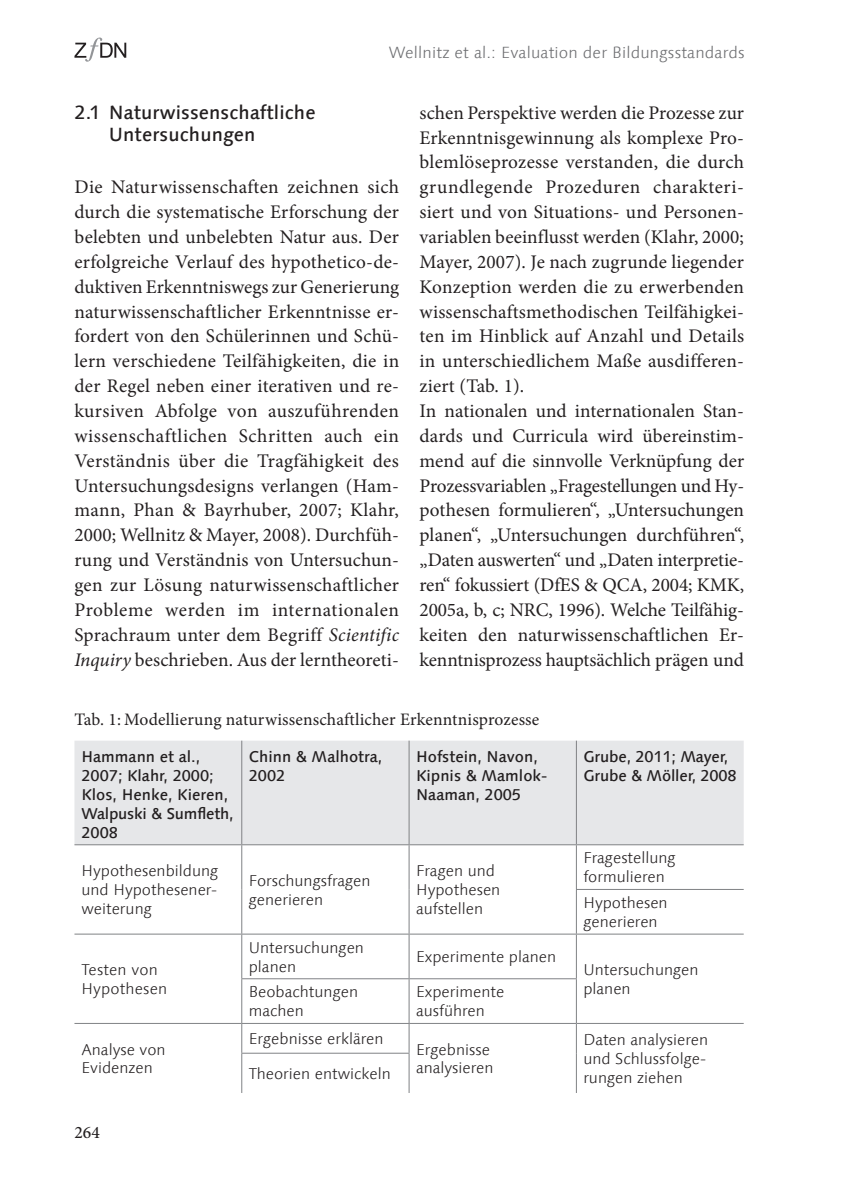
<style>
.page{position:relative;width:844px;height:1191px;background:#fff}
.page>*{position:absolute;margin:0;border:0;box-sizing:border-box;transform-origin:0 0}
.t1{font:19.25px/24.8px "Minion Pro";letter-spacing:.005em;color:#231f20;text-align:justify}
.t2{font:500 19.25px/22.1px "Linotype Syntax Com";letter-spacing:.005em;color:#231f20}
.t3{font:17.5px "Minion Pro";letter-spacing:.01em;color:#231f20}
.t4{font:500 17.5px "Minion Pro";color:#231f20}
.t5{font:300 16.28px "Linotype Syntax Com";letter-spacing:.01em;color:#6c6d70}
.t6{font:300 15.75px/18.9px "Linotype Syntax Com";color:#231f20}
.t7{font:500 15.75px/18.9px "Linotype Syntax Com";color:#231f20}
.s1{font-style:italic}
</style>
<div class="page">
<svg style="left:74px;top:38px;width:52px;height:24px"></svg>
<div style="left:74px;top:740px;width:669px;height:104px;background:#e6e7e9"></div>
<hr style="left:241px;top:740px;width:1px;height:104px;background:#808285">
<hr style="left:408px;top:740px;width:1px;height:104px;background:#808285">
<hr style="left:575px;top:740px;width:1px;height:104px;background:#808285">
<hr style="left:74px;top:844px;width:168px;height:1px;background:#808285">
<hr style="left:242px;top:844px;width:167px;height:1px;background:#808285">
<hr style="left:241px;top:845px;width:1px;height:44px;background:#808285">
<hr style="left:409px;top:844px;width:167px;height:1px;background:#808285">
<hr style="left:408px;top:845px;width:1px;height:44px;background:#808285">
<hr style="left:241px;top:889px;width:1px;height:44px;background:#808285">
<hr style="left:408px;top:889px;width:1px;height:44px;background:#808285">
<hr style="left:576px;top:844px;width:167px;height:1px;background:#808285">
<hr style="left:575px;top:845px;width:1px;height:44px;background:#808285">
<hr style="left:575px;top:889px;width:168px;height:1px;background:#808285">
<hr style="left:575px;top:890px;width:1px;height:43px;background:#808285">
<hr style="left:74px;top:933px;width:168px;height:1px;background:#808285">
<hr style="left:242px;top:933px;width:167px;height:1px;background:#808285">
<hr style="left:241px;top:934px;width:1px;height:44px;background:#808285">
<hr style="left:409px;top:933px;width:167px;height:1px;background:#808285">
<hr style="left:408px;top:934px;width:1px;height:44px;background:#808285">
<hr style="left:576px;top:933px;width:167px;height:1px;background:#808285">
<hr style="left:575px;top:934px;width:1px;height:44px;background:#808285">
<hr style="left:241px;top:978px;width:168px;height:1px;background:#808285">
<hr style="left:241px;top:979px;width:1px;height:44px;background:#808285">
<hr style="left:409px;top:978px;width:167px;height:1px;background:#808285">
<hr style="left:408px;top:979px;width:1px;height:44px;background:#808285">
<hr style="left:575px;top:979px;width:1px;height:44px;background:#808285">
<hr style="left:74px;top:1023px;width:168px;height:1px;background:#808285">
<hr style="left:242px;top:1023px;width:167px;height:1px;background:#808285">
<svg style="left:241px;top:1023px;width:1px;height:29px"></svg>
<hr style="left:409px;top:1023px;width:167px;height:1px;background:#808285">
<svg style="left:408px;top:1024px;width:1px;height:28px"></svg>
<hr style="left:576px;top:1023px;width:167px;height:1px;background:#808285">
<hr style="left:575px;top:1023px;width:1px;height:30px;background:#808285">
<hr style="left:575px;top:1053px;width:1px;height:40px;background:#808285">
<hr style="left:241px;top:1052px;width:168px;height:1px;background:#808285">
<hr style="left:241px;top:1053px;width:1px;height:40px;background:#808285">
<hr style="left:408px;top:1053px;width:1px;height:40px;background:#808285">
<p class="t5" style="left:389px;top:42px;width:357px">Wellnitz et al.: Evaluation der Bildungsstandards</p>
<p class="t2" style="left:109px;top:101px;width:208px;text-indent:-34px">2.1 Naturwissenschaftliche<br>Untersuchungen</p>
<p class="t1" style="left:74px;top:175px;width:326px">Die Naturwissenschaften zeichnen sich durch die systematische Erforschung der belebten und unbelebten Natur aus. Der erfolgreiche Verlauf des hypothetico-de&shy;duktiven Erkenntniswegs zur Generierung naturwissenschaftlicher Erkenntnisse er&shy;fordert von den Schülerinnen und Schü&shy;lern verschiedene Teilfähigkeiten, die in der Regel neben einer iterativen und re&shy;kursiven Abfolge von auszuführenden wissenschaftlichen Schritten auch ein Verständnis über die Tragfähigkeit des Untersuchungsdesigns verlangen (Ham&shy;mann, Phan &amp; Bayrhuber, 2007; Klahr, 2000; Wellnitz &amp; Mayer, 2008). Durchfüh&shy;rung und Verständnis von Untersuchun&shy;gen zur Lösung naturwissenschaftlicher Probleme werden im internationalen Sprachraum unter dem Begriff <span class="s1">Scientific Inquiry</span> beschrieben. Aus der lerntheoreti-</p>
<p class="t1" style="left:419px;top:100px;width:326px;text-align:left">schen Perspektive werden die Prozesse zur Erkenntnisgewinnung als komplexe Pro&shy;blemlöseprozesse verstanden, die durch grundlegende Prozeduren charakteri&shy;siert und von Situations- und Personen&shy;variablen beeinflusst werden (Klahr, 2000; Mayer, 2007). Je nach zugrunde liegender Konzeption werden die zu erwerbenden wissenschaftsmethodischen Teilfähigkei&shy;ten im Hinblick auf Anzahl und Details in unterschiedlichem Maße ausdifferen&shy;ziert (Tab. 1).<br>In nationalen und internationalen Stan&shy;dards und Curricula wird übereinstim&shy;mend auf die sinnvolle Verknüpfung der Prozessvariablen „Fragestellungen und Hy&shy;pothesen formulieren“, „Untersuchungen planen“, „Untersuchungen durchführen“, „Daten auswerten“ und „Daten interpretie&shy;ren“ fokussiert (DfES &amp; QCA, 2004; KMK, 2005a, b, c; NRC, 1996). Welche Teilfähig&shy;keiten den naturwissenschaftlichen Er&shy;kenntnisprozess hauptsächlich prägen und</p>
<p class="t3" style="left:74px;top:707px;width:466px">Tab. 1: Modellierung naturwissenschaftlicher Erkenntnisprozesse</p>
<p class="t7" style="left:81px;top:747px;width:154px">Hammann et al.,<br>2007; Klahr, 2000;<br>Klos, Henke, Kieren,<br>Walpuski &amp; Sumfleth,<br>2008</p>
<p class="t7" style="left:249px;top:747px;width:135px">Chinn &amp; Malhotra,<br>2002</p>
<p class="t7" style="left:416px;top:747px;width:133px">Hofstein, Navon,<br>Kipnis &amp; Mamlok-<br>Naaman, 2005</p>
<p class="t7" style="left:583px;top:747px;width:155px">Grube, 2011; Mayer,<br>Grube &amp; Möller, 2008</p>
<p class="t6" style="left:81px;top:861px;width:138px;text-align:justify">Hypothesenbildung und Hypothesener&shy;weiterung</p>
<p class="t6" style="left:249px;top:871px;width:123px">Forschungsfragen generieren</p>
<p class="t6" style="left:416px;top:861px;width:86px">Fragen und<br>Hypothesen aufstellen</p>
<p class="t6" style="left:583px;top:848px;width:94px">Fragestellung formulieren</p>
<p class="t6" style="left:583px;top:893px;width:86px">Hypothesen generieren</p>
<p class="t6" style="left:81px;top:960px;width:87px">Testen von<br>Hypothesen</p>
<p class="t6" style="left:81px;top:1039px;width:86px">Analyse von<br>Evidenzen</p>
<p class="t4" style="left:74px;top:1120px;width:27px">264</p>
<p class="t6" style="left:249px;top:938px;width:117px">Untersuchungen planen</p>
<p class="t6" style="left:416px;top:947px;width:142px">Experimente planen</p>
<p class="t6" style="left:583px;top:960px;width:117px">Untersuchungen</p>
<p class="t6" style="left:249px;top:982px;width:111px">Beobachtungen</p>
<p class="t6" style="left:583px;top:979px;width:49px">planen</p>
<p class="t6" style="left:249px;top:1001px;width:57px">machen</p>
<p class="t6" style="left:416px;top:982px;width:90px">Experimente ausführen</p>
<p class="t6" style="left:249px;top:1029px;width:136px">Ergebnisse erklären</p>
<p class="t6" style="left:416px;top:1039px;width:79px">Ergebnisse analysieren</p>
<p class="t6" style="left:583px;top:1030px;width:126px">Daten analysieren und Schlussfolge-</p>
<p class="t6" style="left:249px;top:1064px;width:144px">Theorien entwickeln</p>
<p class="t6" style="left:583px;top:1068px;width:101px">rungen ziehen</p>
</div>
